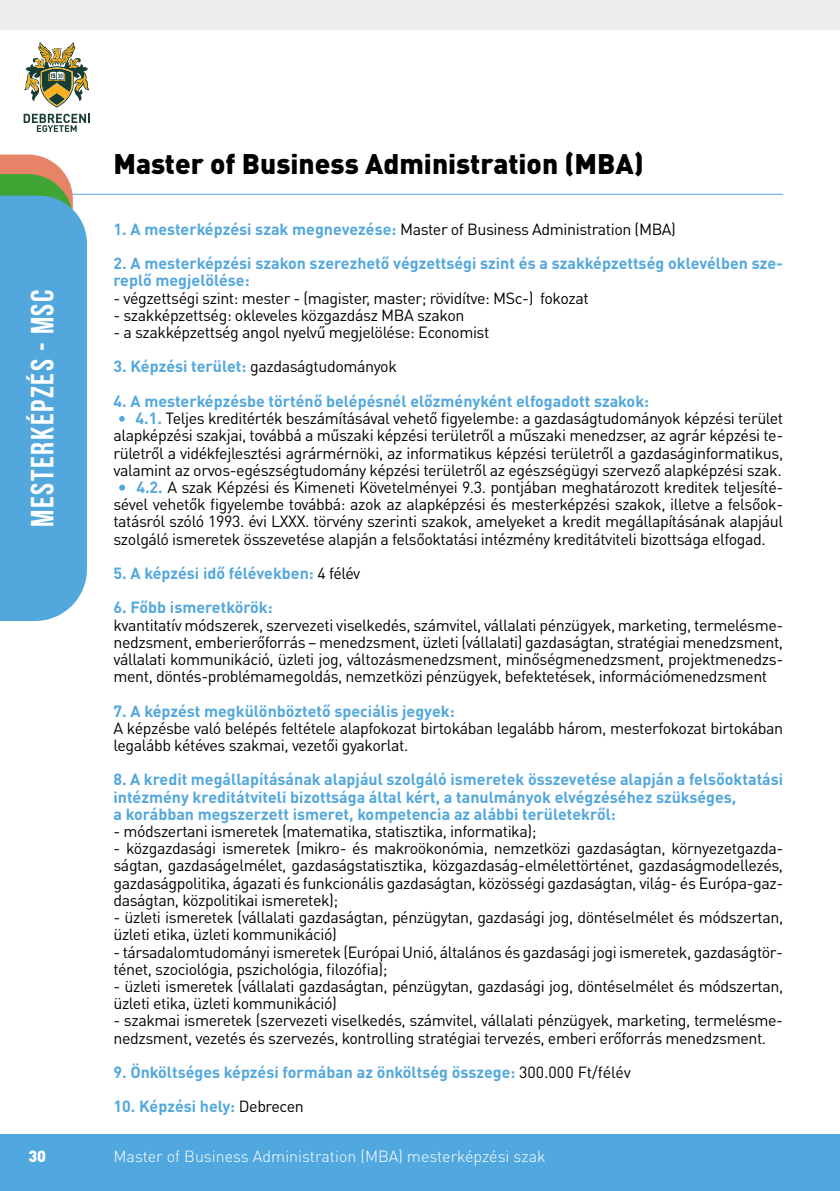
<style>
.page{position:relative;width:840px;height:1191px;background:#fff}
.page>*{position:absolute;margin:0;border:0;box-sizing:border-box;transform-origin:0 0}
.t1{font:700 32px "Bebas Neue";letter-spacing:.05em;color:#fff}
.t2{font:900 28px "DIN Pro";color:#000}
.t3{font:16px/17.2px "DIN Pro";letter-spacing:-.025em;color:#000}
.t4{font:700 16px/17.2px "DIN Pro";color:#52a7dd}
.t5{font:300 16px "DIN Pro";color:#fff}
.t6{font:900 16px "DIN Pro";color:#fff}
.s1{font-weight:700;color:#52a7dd}
.s2{font-weight:400;color:#000}
</style>
<div class="page">
<svg style="left:23px;top:42px;width:67px;height:90px"></svg>
<div style="left:0;top:0;width:839px;height:29px;background:#ededed"></div>
<hr style="left:29px;top:194px;width:753px;height:1px;background:#53a5dc">
<svg style="left:119px;top:416px;width:6px;height:6px"></svg>
<svg style="left:119px;top:484px;width:6px;height:6px"></svg>
<div style="left:0;top:1134px;width:839px;height:57px;background:#51a8de"></div>
<svg style="left:0;top:154px;width:87px;height:467px;background:#5fa9d5"></svg>
<h1 class="t1" style="left:25px;top:527px;width:239px;rotate:-90deg">MESTERKÉPZÉS - MSC</h1>
<h2 class="t2" style="left:113px;top:140px;width:531px">Master of Business Administration (MBA)</h2>
<p class="t3" style="left:113px;top:220px;width:563px"><span class="s1">1. A mesterképzési szak megnevezése:</span> Master of Business Administration (MBA)</p>
<p class="t4" style="left:113px;top:253px;width:670px">2. A mesterképzési szakon szerezhető végzettségi szint és a szakképzettség oklevélben sze&shy;replő megjelölése:</p>
<p class="t3" style="left:113px;top:289px;width:476px">- végzettségi szint: mester - (magister, master; rövidítve: MSc-) fokozat</p>
<p class="t3" style="left:113px;top:306px;width:352px">- szakképzettség: okleveles közgazdász MBA szakon</p>
<p class="t3" style="left:113px;top:323px;width:377px">- a szakképzettség angol nyelvű megjelölése: Economist</p>
<p class="t3" style="left:113px;top:357px;width:285px"><span class="s1">3. Képzési terület:</span> gazdaságtudományok</p>
<p class="t4" style="left:113px;top:390px;width:537px">4. A mesterképzésbe történő belépésnél előzményként elfogadott szakok:</p>
<p class="t3" style="left:135px;top:409px;width:649px"><span class="s1">4.1.</span> Teljes kreditérték beszámításával vehető figyelembe: a gazdaságtudományok képzési terület</p>
<p class="t3" style="left:113px;top:426px;width:670px">alapképzési szakjai, továbbá a műszaki képzési területről a műszaki menedzser, az agrár képzési te-</p>
<p class="t3" style="left:113px;top:443px;width:671px">rületről a vidékfejlesztési agrármérnöki, az informatikus képzési területről a gazdaságinformatikus,</p>
<p class="t3" style="left:113px;top:461px;width:669px">valamint az orvos-egészségtudomány képzési területről az egészségügyi szervező alapképzési szak.</p>
<p class="t3" style="left:136px;top:478px;width:648px"><span class="s1">4.2.</span> A szak Képzési és Kimeneti Követelményei 9.3. pontjában meghatározott kreditek teljesíté-</p>
<p class="t3" style="left:113px;top:495px;width:671px">sével vehetők figyelembe továbbá: azok az alapképzési és mesterképzési szakok, illetve a felsőok-</p>
<p class="t3" style="left:113px;top:512px;width:670px">tatásról szóló 1993. évi LXXX. törvény szerinti szakok, amelyeket a kredit megállapításának alapjául</p>
<p class="t3" style="left:113px;top:529px;width:653px">szolgáló ismeretek összevetése alapján a felsőoktatási intézmény kreditátviteli bizottsága elfogad.</p>
<p class="t4" style="left:113px;top:562px;width:248px">5. A képzési idő félévekben: <span class="s2">4 félév</span></p>
<p class="t4" style="left:113px;top:597px;width:161px">6. Főbb ismeretkörök:</p>
<p class="t3" style="left:113px;top:615px;width:671px;text-align:justify">kvantitatív módszerek, szervezeti viselkedés, számvitel, vállalati pénzügyek, marketing, termelésme&shy;nedzsment, emberierőforrás – menedzsment, üzleti (vállalati) gazdaságtan, stratégiai menedzsment, vállalati kommunikáció, üzleti jog, változásmenedzsment, minőségmenedzsment, projektmenedzs&shy;ment, döntés-problémamegoldás, nemzetközi pénzügyek, befektetések, információmenedzsment</p>
<p class="t4" style="left:113px;top:700px;width:342px">7. A képzést megkülönböztető speciális jegyek:</p>
<p class="t3" style="left:113px;top:719px;width:671px">A képzésbe való belépés feltétele alapfokozat birtokában legalább három, mesterfokozat birtokában legalább kétéves szakmai, vezetői gyakorlat.</p>
<p class="t4" style="left:113px;top:769px;width:671px">8. A kredit megállapításának alapjául szolgáló ismeretek összevetése alapján a felsőoktatási intézmény kreditátviteli bizottsága által kért, a tanulmányok elvégzéséhez szükséges,<br>a korábban megszerzett ismeret, kompetencia az alábbi területekről:</p>
<p class="t3" style="left:113px;top:822px;width:424px">- módszertani ismeretek (matematika, statisztika, informatika);</p>
<p class="t3" style="left:113px;top:839px;width:670px;text-align:justify">- közgazdasági ismeretek (mikro- és makroökonómia, nemzetközi gazdaságtan, környezetgazda&shy;ságtan, gazdaságelmélet, gazdaságstatisztika, közgazdaság-elmélettörténet, gazdaságmodellezés, gazdaságpolitika, ágazati és funkcionális gazdaságtan, közösségi gazdaságtan, világ- és Európa-gaz&shy;daságtan, közpolitikai ismeretek);</p>
<p class="t3" style="left:113px;top:908px;width:671px">- üzleti ismeretek (vállalati gazdaságtan, pénzügytan, gazdasági jog, döntéselmélet és módszertan, üzleti etika, üzleti kommunikáció)</p>
<p class="t3" style="left:113px;top:942px;width:670px">- társadalomtudományi ismeretek (Európai Unió, általános és gazdasági jogi ismeretek, gazdaságtör&shy;ténet, szociológia, pszichológia, filozófia);</p>
<p class="t3" style="left:113px;top:977px;width:671px">- üzleti ismeretek (vállalati gazdaságtan, pénzügytan, gazdasági jog, döntéselmélet és módszertan, üzleti etika, üzleti kommunikáció)</p>
<p class="t3" style="left:113px;top:1011px;width:670px">- szakmai ismeretek (szervezeti viselkedés, számvitel, vállalati pénzügyek, marketing, termelésme&shy;nedzsment, vezetés és szervezés, kontrolling stratégiai tervezés, emberi erőforrás menedzsment.</p>
<p class="t4" style="left:113px;top:1061px;width:519px">9. Önköltséges képzési formában az önköltség összege: <span class="s2">300.000 Ft/félév</span></p>
<p class="t4" style="left:113px;top:1096px;width:192px">10. Képzési hely: <span class="s2">Debrecen</span></p>
<p class="t6" style="left:28px;top:1142px;width:19px">30</p>
<p class="t5" style="left:113px;top:1143px;width:433px">Master of Business Administration (MBA) mesterképzési szak</p>
</div>
